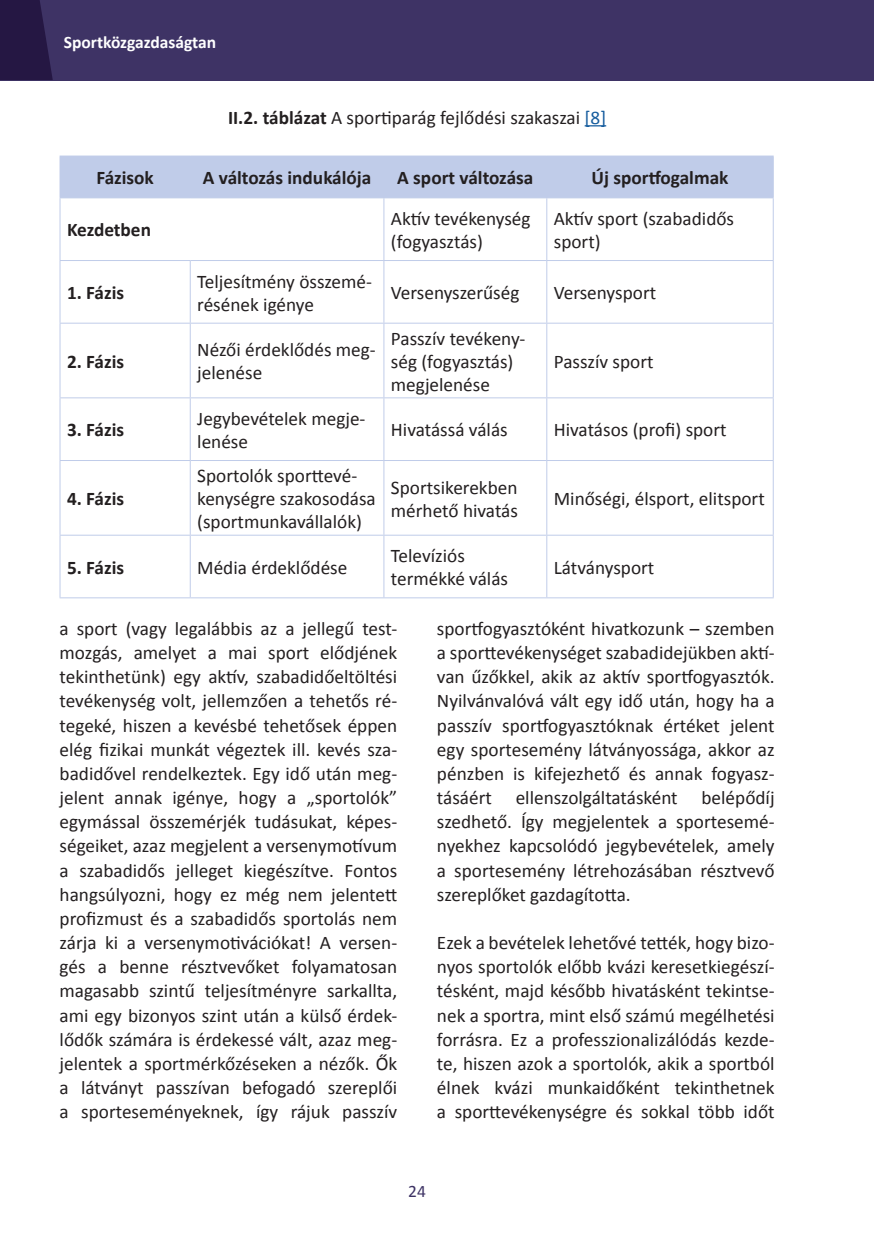
<style>
.page{position:relative;width:874px;height:1241px;background:#fff}
.page>*{position:absolute;margin:0;border:0;box-sizing:border-box;transform-origin:0 0}
.t1{font:19.25px/24.2px "Calibri";color:#231f20}
.t2{font:700 19.25px "Calibri";color:#231f20}
.t3{font:700 17.5px "Calibri";color:#fff}
.t4{font:17.5px "Calibri";color:#3e3365}
.s1{font-weight:700}
.s2{color:#175d9e}
</style>
<div class="page">
<div style="left:0;top:0;width:873px;height:81px;background:#3e3365"></div>
<svg style="left:0;top:0;width:53px;height:80px;background:#281a47"></svg>
<svg style="left:584px;top:125px;width:22px;height:1px"></svg>
<div style="left:61px;top:157px;width:711px;height:40px;background:#c0cce9"></div>
<hr style="left:60px;top:156px;width:130px;height:1px;background:#c0cce9">
<hr style="left:60px;top:156px;width:1px;height:41px;background:#c0cce9">
<hr style="left:190px;top:156px;width:194px;height:1px;background:#c0cce9">
<hr style="left:190px;top:156px;width:1px;height:41px;background:#c0cce9">
<hr style="left:384px;top:156px;width:162px;height:1px;background:#c0cce9">
<hr style="left:383px;top:156px;width:1px;height:41px;background:#c0cce9">
<hr style="left:546px;top:156px;width:227px;height:1px;background:#c0cce9">
<hr style="left:546px;top:156px;width:1px;height:41px;background:#c0cce9">
<hr style="left:772px;top:156px;width:1px;height:41px;background:#c0cce9">
<hr style="left:60px;top:197px;width:130px;height:1px;background:#c0cce9">
<hr style="left:60px;top:198px;width:1px;height:62px;background:#c0cce9">
<hr style="left:190px;top:197px;width:194px;height:1px;background:#c0cce9">
<hr style="left:384px;top:197px;width:162px;height:1px;background:#c0cce9">
<hr style="left:383px;top:198px;width:1px;height:62px;background:#c0cce9">
<hr style="left:546px;top:197px;width:227px;height:1px;background:#c0cce9">
<hr style="left:546px;top:198px;width:1px;height:62px;background:#c0cce9">
<hr style="left:772px;top:198px;width:1px;height:62px;background:#c0cce9">
<hr style="left:60px;top:260px;width:130px;height:1px;background:#c0cce9">
<hr style="left:60px;top:261px;width:1px;height:62px;background:#c0cce9">
<hr style="left:190px;top:260px;width:194px;height:1px;background:#c0cce9">
<hr style="left:190px;top:261px;width:1px;height:62px;background:#c0cce9">
<hr style="left:384px;top:260px;width:162px;height:1px;background:#c0cce9">
<hr style="left:383px;top:261px;width:1px;height:62px;background:#c0cce9">
<hr style="left:546px;top:260px;width:227px;height:1px;background:#c0cce9">
<hr style="left:546px;top:261px;width:1px;height:62px;background:#c0cce9">
<hr style="left:772px;top:261px;width:1px;height:62px;background:#c0cce9">
<hr style="left:60px;top:323px;width:130px;height:1px;background:#c0cce9">
<hr style="left:60px;top:323px;width:1px;height:74px;background:#c0cce9">
<hr style="left:190px;top:323px;width:194px;height:1px;background:#c0cce9">
<hr style="left:190px;top:323px;width:1px;height:74px;background:#c0cce9">
<hr style="left:384px;top:323px;width:162px;height:1px;background:#c0cce9">
<hr style="left:383px;top:323px;width:1px;height:74px;background:#c0cce9">
<hr style="left:546px;top:323px;width:227px;height:1px;background:#c0cce9">
<hr style="left:546px;top:323px;width:1px;height:74px;background:#c0cce9">
<hr style="left:772px;top:323px;width:1px;height:74px;background:#c0cce9">
<hr style="left:60px;top:397px;width:130px;height:1px;background:#c0cce9">
<hr style="left:60px;top:398px;width:1px;height:62px;background:#c0cce9">
<hr style="left:190px;top:397px;width:194px;height:1px;background:#c0cce9">
<hr style="left:190px;top:398px;width:1px;height:62px;background:#c0cce9">
<hr style="left:384px;top:397px;width:162px;height:1px;background:#c0cce9">
<hr style="left:383px;top:398px;width:1px;height:62px;background:#c0cce9">
<hr style="left:546px;top:397px;width:227px;height:1px;background:#c0cce9">
<hr style="left:546px;top:398px;width:1px;height:62px;background:#c0cce9">
<hr style="left:772px;top:398px;width:1px;height:62px;background:#c0cce9">
<hr style="left:60px;top:460px;width:130px;height:1px;background:#c0cce9">
<hr style="left:60px;top:461px;width:1px;height:73px;background:#c0cce9">
<hr style="left:190px;top:460px;width:194px;height:1px;background:#c0cce9">
<hr style="left:190px;top:461px;width:1px;height:73px;background:#c0cce9">
<hr style="left:384px;top:460px;width:162px;height:1px;background:#c0cce9">
<hr style="left:383px;top:461px;width:1px;height:73px;background:#c0cce9">
<hr style="left:546px;top:460px;width:227px;height:1px;background:#c0cce9">
<hr style="left:546px;top:461px;width:1px;height:73px;background:#c0cce9">
<hr style="left:772px;top:461px;width:1px;height:73px;background:#c0cce9">
<hr style="left:60px;top:534px;width:130px;height:1px;background:#c0cce9">
<hr style="left:60px;top:535px;width:1px;height:62px;background:#c0cce9">
<hr style="left:190px;top:534px;width:194px;height:1px;background:#c0cce9">
<hr style="left:190px;top:535px;width:1px;height:62px;background:#c0cce9">
<hr style="left:384px;top:534px;width:162px;height:1px;background:#c0cce9">
<hr style="left:383px;top:535px;width:1px;height:62px;background:#c0cce9">
<hr style="left:546px;top:534px;width:227px;height:1px;background:#c0cce9">
<hr style="left:546px;top:535px;width:1px;height:62px;background:#c0cce9">
<hr style="left:772px;top:535px;width:1px;height:62px;background:#c0cce9">
<hr style="left:60px;top:597px;width:130px;height:1px;background:#c0cce9">
<hr style="left:190px;top:597px;width:194px;height:1px;background:#c0cce9">
<hr style="left:384px;top:597px;width:162px;height:1px;background:#c0cce9">
<hr style="left:546px;top:597px;width:227px;height:1px;background:#c0cce9">
<p class="t3" style="left:64px;top:30px;width:154px">Sportközgazdaságtan</p>
<p class="t1" style="left:228px;top:105px;width:379px"><span class="s1">II.2. táblázat</span> A sportiparág fejlődési szakaszai <span class="s2">[8]</span></p>
<p class="t2" style="left:96px;top:164px;width:59px">Fázisok</p>
<p class="t2" style="left:203px;top:164px;width:170px">A változás indukálója</p>
<p class="t2" style="left:397px;top:164px;width:138px">A sport változása</p>
<p class="t2" style="left:591px;top:164px;width:138px">Új sportfogalmak</p>
<p class="t2" style="left:67px;top:216px;width:85px">Kezdetben</p>
<p class="t1" style="left:391px;top:206px;width:141px;line-height:23.1px">Aktív tevékenység (fogyasztás)</p>
<p class="t1" style="left:553px;top:206px;width:182px;line-height:23.1px">Aktív sport (szabadidős sport)</p>
<p class="t2" style="left:67px;top:279px;width:59px">1. Fázis</p>
<p class="t1" style="left:197px;top:269px;width:176px;line-height:23.1px">Teljesítmény összemé&shy;résének igénye</p>
<p class="t1" style="left:391px;top:280px;width:130px">Versenyszerűség</p>
<p class="t1" style="left:553px;top:280px;width:104px">Versenysport</p>
<p class="t2" style="left:67px;top:347px;width:59px">2. Fázis</p>
<p class="t1" style="left:197px;top:337px;width:180px;line-height:23.1px">Nézői érdeklődés meg&shy;jelenése</p>
<p class="t1" style="left:391px;top:326px;width:136px;line-height:23.1px">Passzív tevékeny&shy;ség (fogyasztás) megjelenése</p>
<p class="t1" style="left:553px;top:348px;width:101px">Passzív sport</p>
<p class="t2" style="left:67px;top:416px;width:59px">3. Fázis</p>
<p class="t1" style="left:197px;top:406px;width:170px;line-height:23.1px">Jegybevételek megje&shy;lenése</p>
<p class="t1" style="left:391px;top:417px;width:118px">Hivatássá válás</p>
<p class="t1" style="left:553px;top:417px;width:174px">Hivatásos (profi) sport</p>
<p class="t2" style="left:67px;top:485px;width:59px">4. Fázis</p>
<p class="t1" style="left:197px;top:463px;width:180px;line-height:23.1px">Sportolók sporttevé&shy;kenységre szakosodása (sportmunkavállalók)</p>
<p class="t1" style="left:391px;top:475px;width:128px;line-height:23.1px">Sportsikerekben mérhető hivatás</p>
<p class="t1" style="left:553px;top:486px;width:212px">Minőségi, élsport, elitsport</p>
<p class="t2" style="left:67px;top:553px;width:59px">5. Fázis</p>
<p class="t1" style="left:197px;top:554px;width:151px">Média érdeklődése</p>
<p class="t1" style="left:391px;top:543px;width:75px">Televíziós</p>
<p class="t1" style="left:391px;top:566px;width:119px">termékké válás</p>
<p class="t1" style="left:553px;top:554px;width:102px">Látványsport</p>
<p class="t1" style="left:60px;top:616px;width:339px;text-align:justify">a sport (vagy legalábbis az a jellegű test&shy;mozgás, amelyet a mai sport elődjének tekinthetünk) egy aktív, szabadidőeltöltési tevékenység volt, jellemzően a tehetős ré&shy;tegeké, hiszen a kevésbé tehetősek éppen elég fizikai munkát végeztek ill. kevés sza&shy;badidővel rendelkeztek. Egy idő után meg&shy;jelent annak igénye, hogy a „sportolók” egymással összemérjék tudásukat, képes&shy;ségeiket, azaz megjelent a versenymotívum a szabadidős jelleget kiegészítve. Fontos hangsúlyozni, hogy ez még nem jelentett profizmust és a szabadidős sportolás nem zárja ki a versenymotivációkat! A versen&shy;gés a benne résztvevőket folyamatosan magasabb szintű teljesítményre sarkallta, ami egy bizonyos szint után a külső érdek&shy;lődők számára is érdekessé vált, azaz meg&shy;jelentek a sportmérkőzéseken a nézők. Ők a látványt passzívan befogadó szereplői a sporteseményeknek, így rájuk passzív</p>
<p class="t1" style="left:437px;top:616px;width:339px;text-align:justify">sportfogyasztóként hivatkozunk – szemben a sporttevékenységet szabadidejükben aktí&shy;van űzőkkel, akik az aktív sportfogyasztók.<br>Nyilvánvalóvá vált egy idő után, hogy ha a passzív sportfogyasztóknak értéket jelent egy sportesemény látványossága, akkor az pénzben is kifejezhető és annak fogyasz&shy;tásáért ellenszolgáltatásként belépődíj szedhető. Így megjelentek a sportesemé&shy;nyekhez kapcsolódó jegybevételek, amely a sportesemény létrehozásában résztvevő szereplőket gazdagította.</p>
<p class="t1" style="left:437px;top:929px;width:339px;text-align:justify">Ezek a bevételek lehetővé tették, hogy bizo&shy;nyos sportolók előbb kvázi keresetkiegészí&shy;tésként, majd később hivatásként tekintse&shy;nek a sportra, mint első számú megélhetési forrásra. Ez a professzionalizálódás kezde&shy;te, hiszen azok a sportolók, akik a sportból élnek kvázi munkaidőként tekinthetnek a sporttevékenységre és sokkal több időt</p>
<p class="t4" style="left:408px;top:1178px;width:19px">24</p>
</div>
